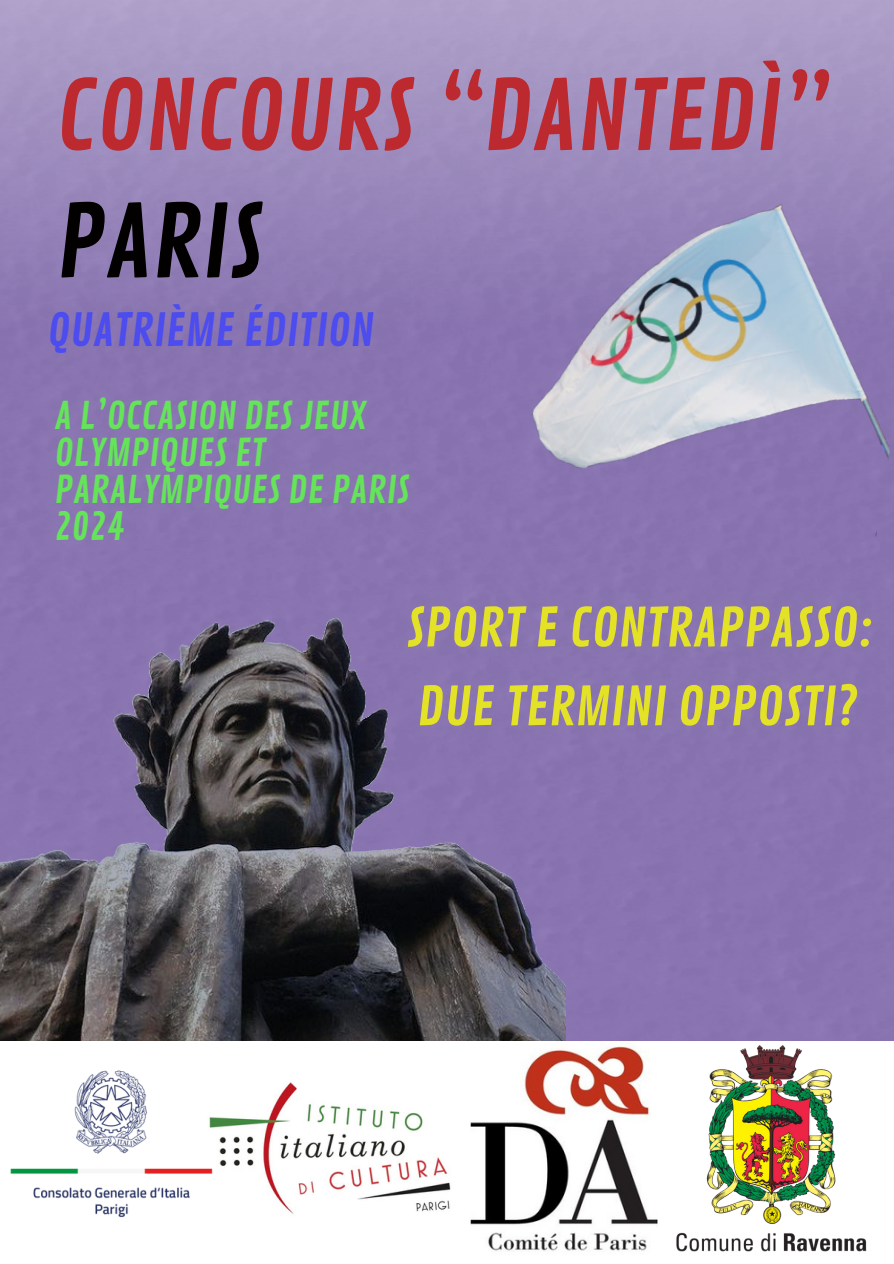
<style>
.page{position:relative;width:894px;height:1264px;background:#fff}
.page>*{position:absolute;margin:0;border:0;box-sizing:border-box;transform-origin:0 0}
.t1{font:98.7px "Contrail One";color:#020100}
.t2{font:94.95px "Contrail One";color:#bc292f}
.t3{font:52.5px "Contrail One";color:#e4e227}
.t4{font:44.4px "Contrail One";color:#4c4cef}
.t5{font:37.2px/37.2px "Contrail One";color:#65e45a}
</style>
<div class="page">
<div style="left:0;top:322px;width:893px;height:719px;background:#8974b0"></div>
<div style="left:0;top:0;width:893px;height:322px;background:linear-gradient(to bottom,#afa1c9,#8975b0)"></div>
<img style="left:0;top:613px;width:565px;height:428px">
<img style="left:226px;top:1082px;width:225px;height:132px">
<img style="left:470px;top:1046px;width:187px;height:205px">
<img style="left:676px;top:1045px;width:191px;height:207px">
<img style="left:10px;top:1070px;width:216px;height:148px">
<img style="left:506px;top:168px;width:387px;height:396px">
<p class="t2" style="left:56px;top:60px;width:776px">CONCOURS “DANTEDÌ”</p>
<p class="t1" style="left:56px;top:184px;width:208px">PARIS</p>
<p class="t4" style="left:47px;top:304px;width:328px">QUATRIÈME ÉDITION</p>
<p class="t5" style="left:54px;top:398px;width:356px">A L’OCCASION DES JEUX<br>OLYMPIQUES ET<br>PARALYMPIQUES DE PARIS<br>2024</p>
<p class="t3" style="left:406px;top:596px;width:468px">SPORT E CONTRAPPASSO:</p>
<p class="t3" style="left:417px;top:675px;width:441px">DUE TERMINI OPPOSTI?</p>
</div>
